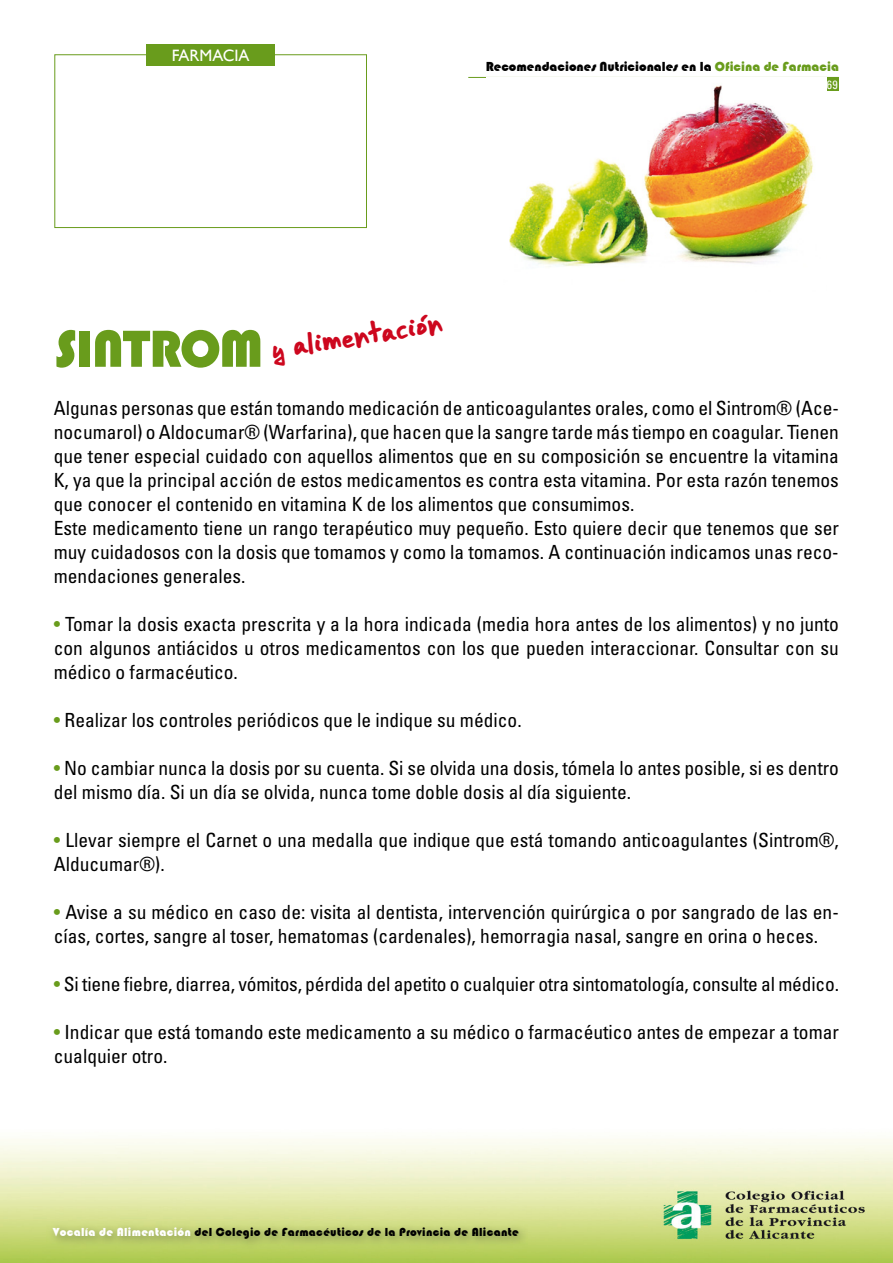
<style>
.page{position:relative;width:893px;height:1263px;background:#fff}
.page>*{position:absolute;margin:0;border:0;box-sizing:border-box;transform-origin:0 0}
.t1{font:54px "Bauhaus 93";letter-spacing:-.025em;color:#699c1c}
.t2{font:21px "Gorri Sans";color:#cd071e}
.t3{font:condensed 19.5px/24px "Univers";color:#000}
.t4{font:16.5px "Gill Sans";color:#fff}
.t5{font:13.5px "Bauhaus 93";color:#000}
.t6{font:12px "Bauhaus 93";letter-spacing:.025em;color:#000}
.t7{font:condensed 12px "Univers";color:#fff}
.s1{color:#699c1c}
.s2{color:#fff}
</style>
<div class="page">
<img style="left:0;top:1139px;width:893px;height:124px">
<div style="left:55px;top:55px;width:312px;height:173px;border:1px solid #699c1c"></div>
<hr style="left:468px;top:77px;width:371px;height:1px;background:#699c1c">
<div style="left:826px;top:77px;width:13px;height:13px;background:#699c1c"></div>
<img style="left:47px;top:1222px;width:481px;height:27px">
<div style="left:146px;top:45px;width:129px;height:21px;background:#699c1c"></div>
<img style="left:509px;top:85px;width:304px;height:181px">
<p class="t4" style="left:172px;top:46px;width:79px">FARMACIA</p>
<p class="t5" style="left:486px;top:59px;width:355px">Recomendaciones Nutricionales en la <span class="s1">Oficina de Farmacia</span></p>
<p class="t7" style="left:827px;top:77px;width:12px">69</p>
<h1 class="t1" style="left:55px;top:318px;width:210px">SINTROM</h1>
<p class="t2" style="left:269px;top:333px;width:174px;rotate:-9deg">y alimentación</p>
<p class="t3" style="left:54px;top:395px;width:787px">Algunas personas que están tomando medicación de anticoagulantes orales, como el Sintrom® (Ace&shy;nocumarol) o Aldocumar® (Warfarina), que hacen que la sangre tarde más tiempo en coagular. Tienen que tener especial cuidado con aquellos alimentos que en su composición se encuentre la vitamina K, ya que la principal acción de estos medicamentos es contra esta vitamina. Por esta razón tenemos que conocer el contenido en vitamina K de los alimentos que consumimos.<br>Este medicamento tiene un rango terapéutico muy pequeño. Esto quiere decir que tenemos que ser muy cuidadosos con la dosis que tomamos y como la tomamos. A continuación indicamos unas reco&shy;mendaciones generales.</p>
<p class="t3" style="left:54px;top:612px;width:787px;text-align:justify"><span class="s1">•</span> Tomar la dosis exacta prescrita y a la hora indicada (media hora antes de los alimentos) y no junto con algunos antiácidos u otros medicamentos con los que pueden interaccionar. Consultar con su médico o farmacéutico.</p>
<p class="t3" style="left:54px;top:708px;width:469px"><span class="s1">•</span> Realizar los controles periódicos que le indique su médico.</p>
<p class="t3" style="left:54px;top:756px;width:787px"><span class="s1">•</span> No cambiar nunca la dosis por su cuenta. Si se olvida una dosis, tómela lo antes posible, si es dentro del mismo día. Si un día se olvida, nunca tome doble dosis al día siguiente.</p>
<p class="t3" style="left:54px;top:828px;width:786px"><span class="s1">•</span> Llevar siempre el Carnet o una medalla que indique que está tomando anticoagulantes (Sintrom®,<br>Alducumar®).</p>
<p class="t3" style="left:54px;top:900px;width:787px"><span class="s1">•</span> Avise a su médico en caso de: visita al dentista, intervención quirúrgica o por sangrado de las en&shy;cías, cortes, sangre al toser, hematomas (cardenales), hemorragia nasal, sangre en orina o heces.</p>
<p class="t3" style="left:54px;top:972px;width:787px"><span class="s1">•</span> Si tiene fiebre, diarrea, vómitos, pérdida del apetito o cualquier otra sintomatología, consulte al médico.</p>
<p class="t3" style="left:54px;top:1020px;width:787px"><span class="s1">•</span> Indicar que está tomando este medicamento a su médico o farmacéutico antes de empezar a tomar cualquier otro.</p>
<p class="t6" style="left:53px;top:1225px;width:467px"><span class="s2">Vocalía de Alimentación</span> del Colegio de Farmacéuticos de la Provincia de Alicante</p>
</div>
